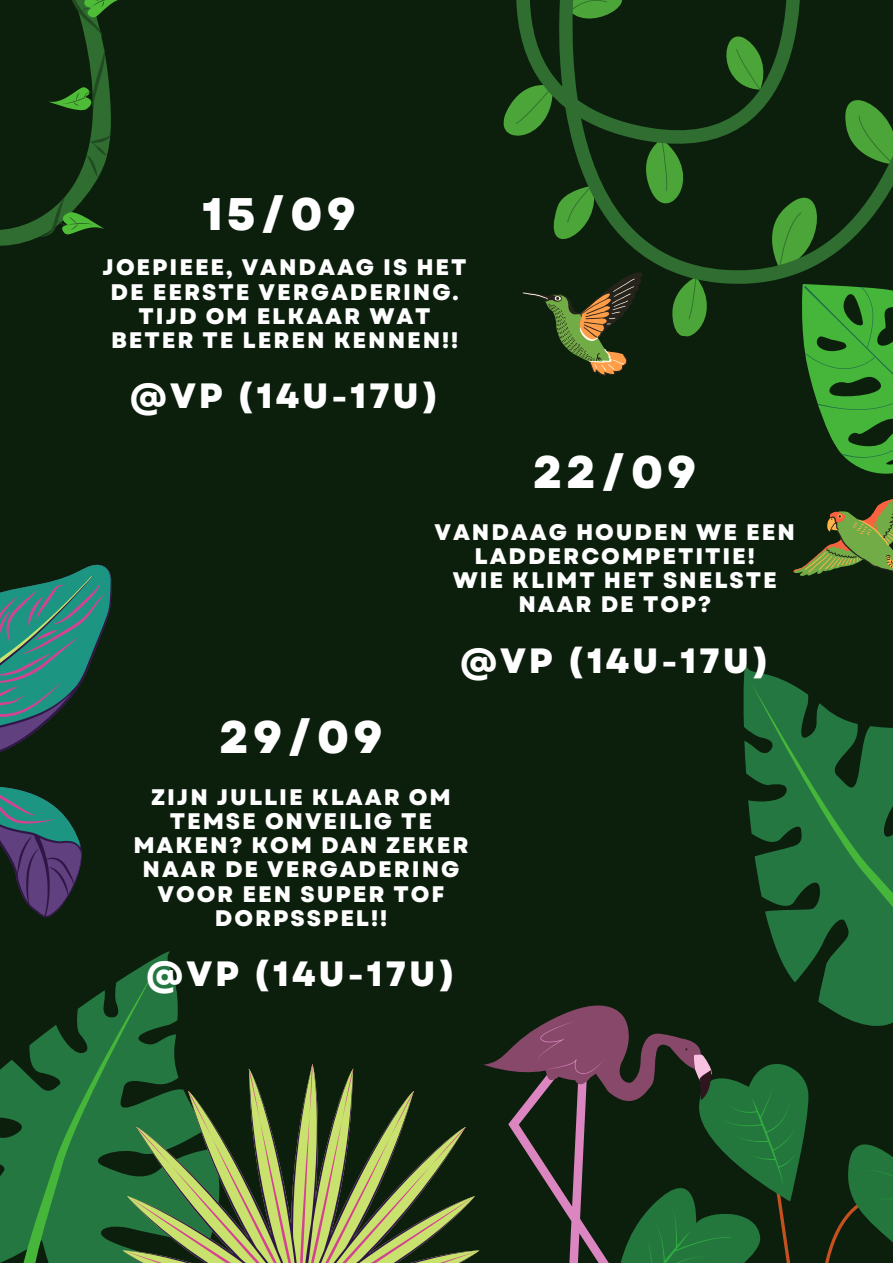
<style>
.page{position:relative;width:893px;height:1263px;background:#0c1e0c}
.page>*{position:absolute;margin:0;border:0;box-sizing:border-box;transform-origin:0 0}
.t1{font:800 45.6px "Garet";letter-spacing:.085em;color:#fff}
.t2{font:800 35.1px "Garet";letter-spacing:.085em;color:#fff}
.t3{font:800 22.5px/24.2px "Garet";letter-spacing:.085em;color:#fff;text-align:center}
</style>
<div class="page">
<svg style="left:503px;top:0;width:390px;height:337px"></svg>
<svg style="left:0;top:951px;width:178px;height:312px"></svg>
<svg style="left:16px;top:965px;width:142px;height:298px"></svg>
<svg style="left:743px;top:683px;width:150px;height:310px;fill:#257742"></svg>
<svg style="left:123px;top:1064px;width:356px;height:199px"></svg>
<svg style="left:0;top:564px;width:111px;height:354px"></svg>
<svg style="left:0;top:0;width:118px;height:246px"></svg>
<svg style="left:522px;top:272px;width:120px;height:104px"></svg>
<svg style="left:481px;top:993px;width:412px;height:270px"></svg>
<svg style="left:755px;top:216px;width:138px;height:360px"></svg>
<p class="t1" style="left:202px;top:182px;width:155px">15/09</p>
<p class="t3" style="left:103px;top:256px;width:365px">JOEPIEEE, VANDAAG IS HET<br>DE EERSTE VERGADERING.<br>TIJD OM ELKAAR WAT<br>BETER TE LEREN KENNEN!!</p>
<h1 class="t2" style="left:130px;top:370px;width:310px">@VP (14U-17U)</h1>
<p class="t1" style="left:533px;top:439px;width:165px">22/09</p>
<h2 class="t3" style="left:434px;top:520px;width:362px">VANDAAG HOUDEN WE EEN<br>LADDERCOMPETITIE!</h2>
<p class="t3" style="left:453px;top:568px;width:326px">WIE KLIMT HET SNELSTE<br>NAAR DE TOP?</p>
<p class="t2" style="left:460px;top:635px;width:310px">@VP (14U-17U)</p>
<h1 class="t1" style="left:219px;top:704px;width:165px">29/09</h1>
<p class="t3" style="left:133px;top:785px;width:337px">ZIJN JULLIE KLAAR OM<br>TEMSE ONVEILIG TE<br>MAKEN? KOM DAN ZEKER<br>NAAR DE VERGADERING<br>VOOR EEN SUPER TOF<br>DORPSSPEL!!</p>
<p class="t2" style="left:147px;top:949px;width:310px">@VP (14U-17U)</p>
</div>
